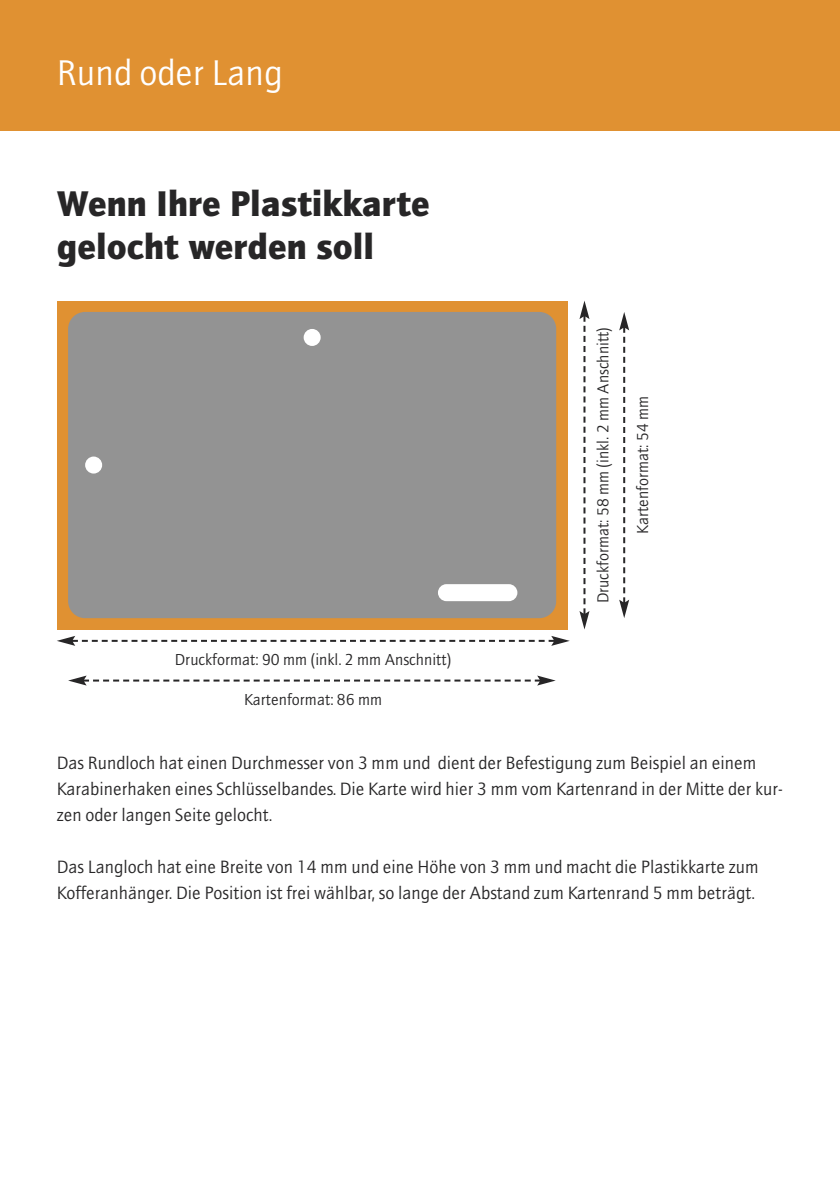
<style>
.page{position:relative;width:840px;height:1191px;background:#fff}
.page>*{position:absolute;margin:0;border:0;box-sizing:border-box;transform-origin:0 0}
.t1{font:900 36px/43.2px "AT Quay Sans";color:#272627}
.t2{font:36px "AT Quay Sans";color:#fff}
.t3{font:18px/26px "AT Quay Sans";color:#272627}
.t4{font:16px "AT Quay Sans";color:#272627}
</style>
<div class="page">
<div style="left:57px;top:300px;width:510px;height:329px;background:#e09132"></div>
<div style="left:68px;top:312px;width:488px;height:306px;background:#939393;border-radius:17px"></div>
<svg style="left:57px;top:636px;width:512px;height:10px"></svg>
<svg style="left:68px;top:675px;width:487px;height:10px"></svg>
<svg style="left:579px;top:300px;width:10px;height:329px"></svg>
<svg style="left:619px;top:312px;width:10px;height:306px"></svg>
<div style="left:0;top:0;width:839px;height:130px;background:#e09132"></div>
<div style="left:85px;top:456px;width:17px;height:17px;background:#fff;border-radius:50%"></div>
<div style="left:303px;top:329px;width:17px;height:17px;background:#fff;border-radius:50%"></div>
<div style="left:437px;top:584px;width:80px;height:17px;background:#fff;border-radius:9px"></div>
<h1 class="t2" style="left:57px;top:58px;width:227px">Rund oder Lang</h1>
<h1 class="t1" style="left:57px;top:185px;width:374px">Wenn Ihre Plastikkarte gelocht werden soll</h1>
<p class="t4" style="left:175px;top:653px;width:278px">Druckformat: 90 mm (inkl. 2 mm Anschnitt)</p>
<p class="t4" style="left:244px;top:692px;width:139px">Kartenformat: 86 mm</p>
<p class="t4" style="left:596px;top:603px;width:278px;rotate:-90deg">Druckformat: 58 mm (inkl. 2 mm Anschnitt)</p>
<p class="t4" style="left:635px;top:534px;width:139px;rotate:-90deg">Kartenformat: 54 mm</p>
<p class="t3" style="left:57px;top:751px;width:727px">Das Rundloch hat einen Durchmesser von 3 mm und dient der Befestigung zum Beispiel an einem<br>Karabinerhaken eines Schlüsselbandes. Die Karte wird hier 3 mm vom Kartenrand in der Mitte der kur&shy;zen oder langen Seite gelocht.</p>
<p class="t3" style="left:57px;top:855px;width:703px">Das Langloch hat eine Breite von 14 mm und eine Höhe von 3 mm und macht die Plastikkarte zum<br>Kofferanhänger. Die Position ist frei wählbar, so lange der Abstand zum Kartenrand 5 mm beträgt.</p>
</div>
